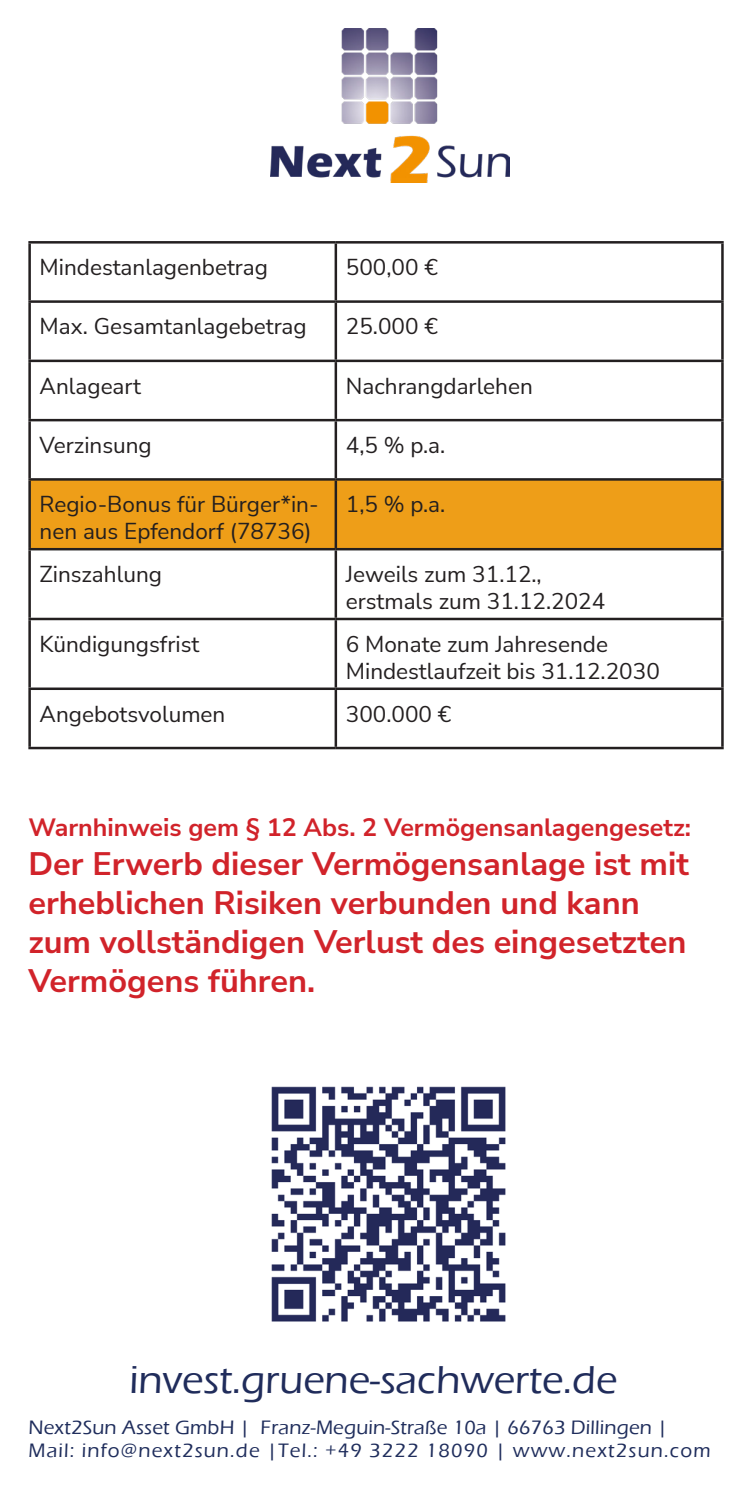
<style>
.page{position:relative;width:745px;height:1489px;background:#fff}
.page>*{position:absolute;margin:0;border:0;box-sizing:border-box;transform-origin:0 0}
.t1{font:500 40px "Eras ITC";color:#202c5b}
.t2{font:700 32.5px/39px "Nunito Sans";color:#d1232a}
.t3{font:700 25px "Nunito Sans";color:#d1232a}
.t4{font:22.5px/27px "Nunito Sans";color:#231f20}
.t5{font:500 20px "Eras ITC";letter-spacing:.01em;color:#1f2d5c}
.t6{font:500 20px "Eras ITC";letter-spacing:.06em;color:#1f2d5c}
</style>
<div class="page">
<img style="left:270px;top:28px;width:238px;height:154px">
<div style="left:31px;top:480px;width:689px;height:68px;background:#ee9e18"></div>
<hr style="left:28px;top:241px;width:307px;height:2px;background:#231f20">
<hr style="left:28px;top:243px;width:3px;height:57px;background:#231f20">
<hr style="left:335px;top:241px;width:388px;height:2px;background:#231f20">
<hr style="left:334px;top:243px;width:3px;height:57px;background:#231f20">
<hr style="left:720px;top:243px;width:3px;height:57px;background:#231f20">
<hr style="left:28px;top:300px;width:307px;height:3px;background:#231f20">
<hr style="left:28px;top:303px;width:3px;height:56px;background:#231f20">
<hr style="left:335px;top:300px;width:388px;height:3px;background:#231f20">
<hr style="left:334px;top:303px;width:3px;height:56px;background:#231f20">
<hr style="left:720px;top:303px;width:3px;height:56px;background:#231f20">
<hr style="left:28px;top:359px;width:307px;height:3px;background:#231f20">
<hr style="left:28px;top:362px;width:3px;height:57px;background:#231f20">
<hr style="left:335px;top:359px;width:388px;height:3px;background:#231f20">
<hr style="left:334px;top:362px;width:3px;height:57px;background:#231f20">
<hr style="left:720px;top:362px;width:3px;height:57px;background:#231f20">
<hr style="left:28px;top:419px;width:307px;height:2px;background:#231f20">
<hr style="left:28px;top:421px;width:3px;height:57px;background:#231f20">
<hr style="left:335px;top:419px;width:388px;height:2px;background:#231f20">
<hr style="left:334px;top:421px;width:3px;height:57px;background:#231f20">
<hr style="left:720px;top:421px;width:3px;height:57px;background:#231f20">
<hr style="left:28px;top:478px;width:307px;height:2px;background:#231f20">
<hr style="left:28px;top:480px;width:3px;height:68px;background:#231f20">
<hr style="left:335px;top:478px;width:388px;height:2px;background:#231f20">
<hr style="left:334px;top:480px;width:3px;height:68px;background:#231f20">
<hr style="left:720px;top:480px;width:3px;height:68px;background:#231f20">
<hr style="left:28px;top:548px;width:307px;height:2px;background:#231f20">
<hr style="left:28px;top:550px;width:3px;height:67px;background:#231f20">
<hr style="left:335px;top:548px;width:388px;height:2px;background:#231f20">
<hr style="left:334px;top:550px;width:3px;height:67px;background:#231f20">
<hr style="left:720px;top:550px;width:3px;height:67px;background:#231f20">
<hr style="left:28px;top:617px;width:307px;height:3px;background:#231f20">
<hr style="left:28px;top:620px;width:3px;height:67px;background:#231f20">
<hr style="left:335px;top:617px;width:388px;height:3px;background:#231f20">
<hr style="left:334px;top:620px;width:3px;height:67px;background:#231f20">
<hr style="left:720px;top:620px;width:3px;height:67px;background:#231f20">
<hr style="left:28px;top:687px;width:307px;height:3px;background:#231f20">
<hr style="left:28px;top:690px;width:3px;height:56px;background:#231f20">
<hr style="left:335px;top:687px;width:388px;height:3px;background:#231f20">
<hr style="left:334px;top:690px;width:3px;height:56px;background:#231f20">
<hr style="left:720px;top:690px;width:3px;height:56px;background:#231f20">
<hr style="left:28px;top:746px;width:307px;height:3px;background:#231f20">
<hr style="left:335px;top:746px;width:388px;height:3px;background:#231f20">
<img style="left:271px;top:1086px;width:235px;height:236px">
<p class="t4" style="left:40px;top:253px;width:230px">Mindestanlagenbetrag</p>
<p class="t4" style="left:345px;top:253px;width:93px">500,00 €</p>
<p class="t4" style="left:40px;top:312px;width:268px">Max. Gesamtanlagebetrag</p>
<p class="t4" style="left:345px;top:312px;width:93px">25.000 €</p>
<p class="t4" style="left:40px;top:371px;width:103px">Anlageart</p>
<p class="t4" style="left:345px;top:371px;width:188px">Nachrangdarlehen</p>
<p class="t4" style="left:40px;top:430px;width:114px">Verzinsung</p>
<p class="t4" style="left:345px;top:430px;width:101px">4,5 % p.a.</p>
<p class="t4" style="left:40px;top:490px;width:280px">Regio-Bonus für Bürger*in&shy;nen aus Epfendorf (78736)</p>
<p class="t4" style="left:345px;top:490px;width:101px">1,5 % p.a.</p>
<p class="t4" style="left:40px;top:559px;width:124px">Zinszahlung</p>
<p class="t4" style="left:345px;top:559px;width:197px">Jeweils zum 31.12.,</p>
<p class="t4" style="left:345px;top:586px;width:261px">erstmals zum 31.12.2024</p>
<p class="t4" style="left:40px;top:629px;width:161px">Kündigungsfrist</p>
<p class="t4" style="left:345px;top:629px;width:263px">6 Monate zum Jahresende</p>
<p class="t4" style="left:345px;top:656px;width:315px">Mindestlaufzeit bis 31.12.2030</p>
<p class="t4" style="left:40px;top:699px;width:187px">Angebotsvolumen</p>
<p class="t4" style="left:345px;top:699px;width:107px">300.000 €</p>
<p class="t3" style="left:28px;top:809px;width:663px">Warnhinweis gem § 12 Abs. 2 Vermögensanlagengesetz:</p>
<p class="t2" style="left:28px;top:842px;width:661px">Der Erwerb dieser Vermögensanlage ist mit erheblichen Risiken verbunden und kann</p>
<p class="t2" style="left:28px;top:920px;width:659px">zum vollständigen Verlust des eingesetzten<br>Vermögens führen.</p>
<p class="t1" style="left:129px;top:1357px;width:489px">invest.gruene-sachwerte.de</p>
<p class="t5" style="left:28px;top:1416px;width:640px">Next2Sun Asset GmbH | Franz-Meguin-Straße 10a | 66763 Dillingen |</p>
<p class="t6" style="left:28px;top:1438px;width:683px">Mail: info@next2sun.de |Tel.: +49 3222 18090 | www.next2sun.com</p>
</div>
